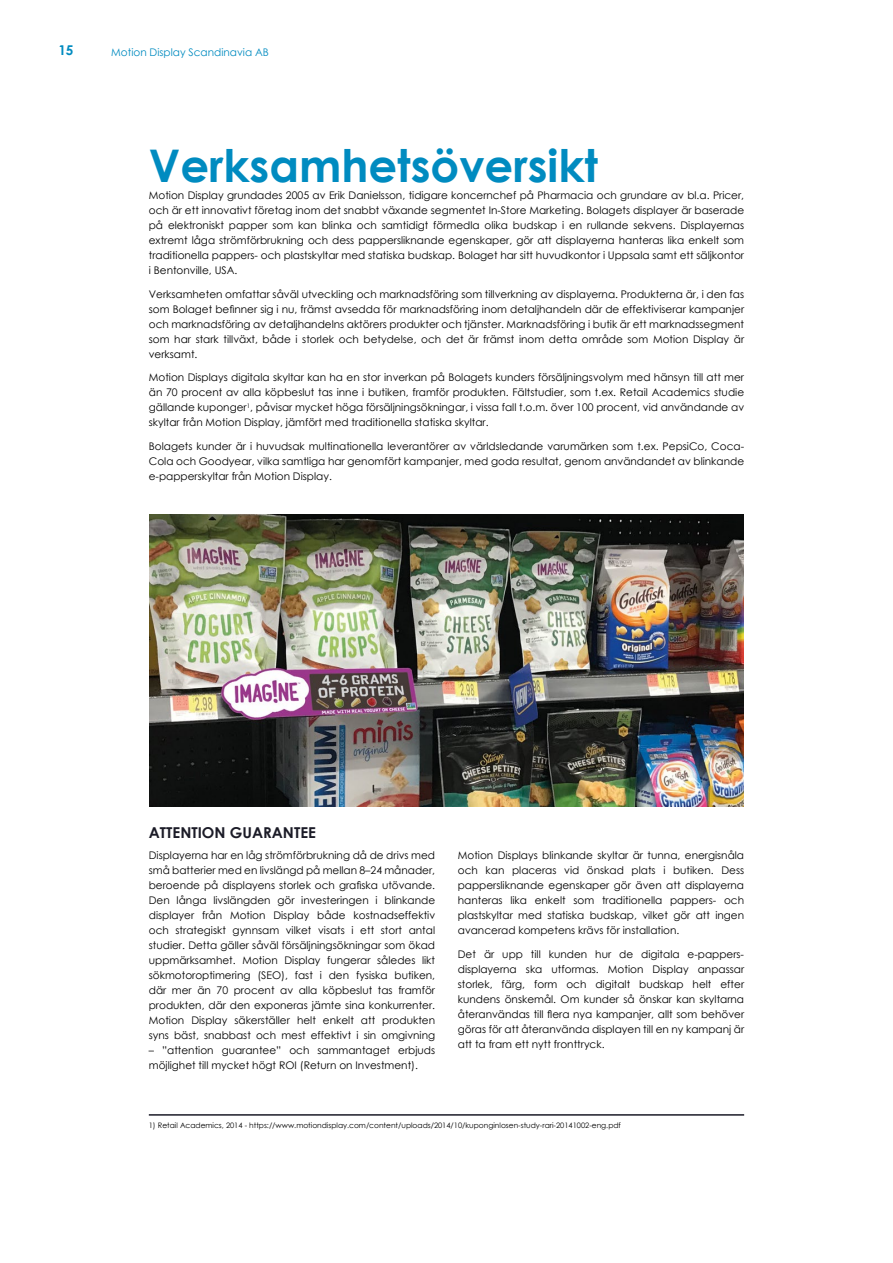
<style>
.page{position:relative;width:893px;height:1263px;background:#fff}
.page>*{position:absolute;margin:0;border:0;box-sizing:border-box;transform-origin:0 0}
.t1{font:700 45px "Century Gothic";color:#008bc0}
.t2{font:700 15px "Century Gothic";color:#1b1b27}
.t3{font:700 13.5px "Century Gothic";color:#008bc0}
.t4{font:10.5px/15px "Century Gothic";color:#000;text-align:justify}
.t5{font:10.5px "Century Gothic";color:#008bc0}
.t6{font:7.5px "Century Gothic";color:#000}
</style>
<div class="page">
<img style="left:150px;top:514px;width:593px;height:292px">
<hr style="left:149px;top:1114px;width:595px;height:2px;background:#1b1b27">
<p class="t3" style="left:58px;top:40px;width:17px">15</p>
<p class="t5" style="left:111px;top:45px;width:159px">Motion Display Scandinavia AB</p>
<h1 class="t1" style="left:149px;top:131px;width:451px">Verksamhetsöversikt</h1>
<p class="t4" style="left:149px;top:188px;width:597px">Motion Display grundades 2005 av Erik Danielsson, tidigare koncernchef på Pharmacia och grundare av bl.a. Pricer, och är ett innovativt företag inom det snabbt växande segmentet In-Store Marketing. Bolagets displayer är baserade på elektroniskt papper som kan blinka och samtidigt förmedla olika budskap i en rullande sekvens. Displayernas extremt låga strömförbrukning och dess pappersliknande egenskaper, gör att displayerna hanteras lika enkelt som traditionella pappers- och plastskyltar med statiska budskap. Bolaget har sitt huvudkontor i Uppsala samt ett säljkontor i Bentonville, USA.</p>
<p class="t4" style="left:149px;top:286px;width:597px">Verksamheten omfattar såväl utveckling och marknadsföring som tillverkning av displayerna. Produkterna är, i den fas som Bolaget befinner sig i nu, främst avsedda för marknadsföring inom detaljhandeln där de effektiviserar kampanjer och marknadsföring av detaljhandelns aktörers produkter och tjänster. Marknadsföring i butik är ett marknadssegment som har stark tillväxt, både i storlek och betydelse, och det är främst inom detta område som Motion Display är verksamt.</p>
<p class="t4" style="left:149px;top:370px;width:597px">Motion Displays digitala skyltar kan ha en stor inverkan på Bolagets kunders försäljningsvolym med hänsyn till att mer än 70 procent av alla köpbeslut tas inne i butiken, framför produkten. Fältstudier, som t.ex. Retail Academics studie gällande kuponger<sup>1</sup>, påvisar mycket höga försäljningsökningar, i vissa fall t.o.m. över 100 procent, vid användande av skyltar från Motion Display, jämfört med traditionella statiska skyltar.</p>
<p class="t4" style="left:149px;top:438px;width:597px">Bolagets kunder är i huvudsak multinationella leverantörer av världsledande varumärken som t.ex. PepsiCo, Coca-Cola och Goodyear, vilka samtliga har genomfört kampanjer, med goda resultat, genom användandet av blinkande e-papperskyltar från Motion Display.</p>
<h2 class="t2" style="left:149px;top:821px;width:169px">ATTENTION GUARANTEE</h2>
<p class="t4" style="left:149px;top:848px;width:288px">Displayerna har en låg strömförbrukning då de drivs med små batterier med en livslängd på mellan 8–24 månader, beroende på displayens storlek och grafiska utövande.<br>Den långa livslängden gör investeringen i blinkande displayer från Motion Display både kostnadseffektiv och strategiskt gynnsam vilket visats i ett stort antal studier. Detta gäller såväl försäljningsökningar som ökad uppmärksamhet. Motion Display fungerar således likt sökmotoroptimering (SEO), fast i den fysiska butiken, där mer än 70 procent av alla köpbeslut tas framför produkten, där den exponeras jämte sina konkurrenter.<br>Motion Display säkerställer helt enkelt att produkten syns bäst, snabbast och mest effektivt i sin omgivning</p>
<p class="t4" style="left:149px;top:1043px;width:288px">– ”attention guarantee” och sammantaget erbjuds möjlighet till mycket högt ROI (Return on Investment).</p>
<p class="t4" style="left:458px;top:848px;width:288px">Motion Displays blinkande skyltar är tunna, energisnåla och kan placeras vid önskad plats i butiken. Dess pappersliknande egenskaper gör även att displayerna hanteras lika enkelt som traditionella pappers- och plastskyltar med statiska budskap, vilket gör att ingen avancerad kompetens krävs för installation.</p>
<p class="t4" style="left:458px;top:946px;width:288px">Det är upp till kunden hur de digitala e-pappers&shy;displayerna ska utformas. Motion Display anpassar storlek, färg, form och digitalt budskap helt efter kundens önskemål. Om kunder så önskar kan skyltarna återanvändas till flera nya kampanjer, allt som behöver göras för att återanvända displayen till en ny kampanj är att ta fram ett nytt fronttryck.</p>
<p class="t6" style="left:149px;top:1120px;width:474px">1) Retail Academics, 2014 - https://www.motiondisplay.com/content/uploads/2014/10/kuponginlosen-study-rari-20141002-eng.pdf</p>
</div>
